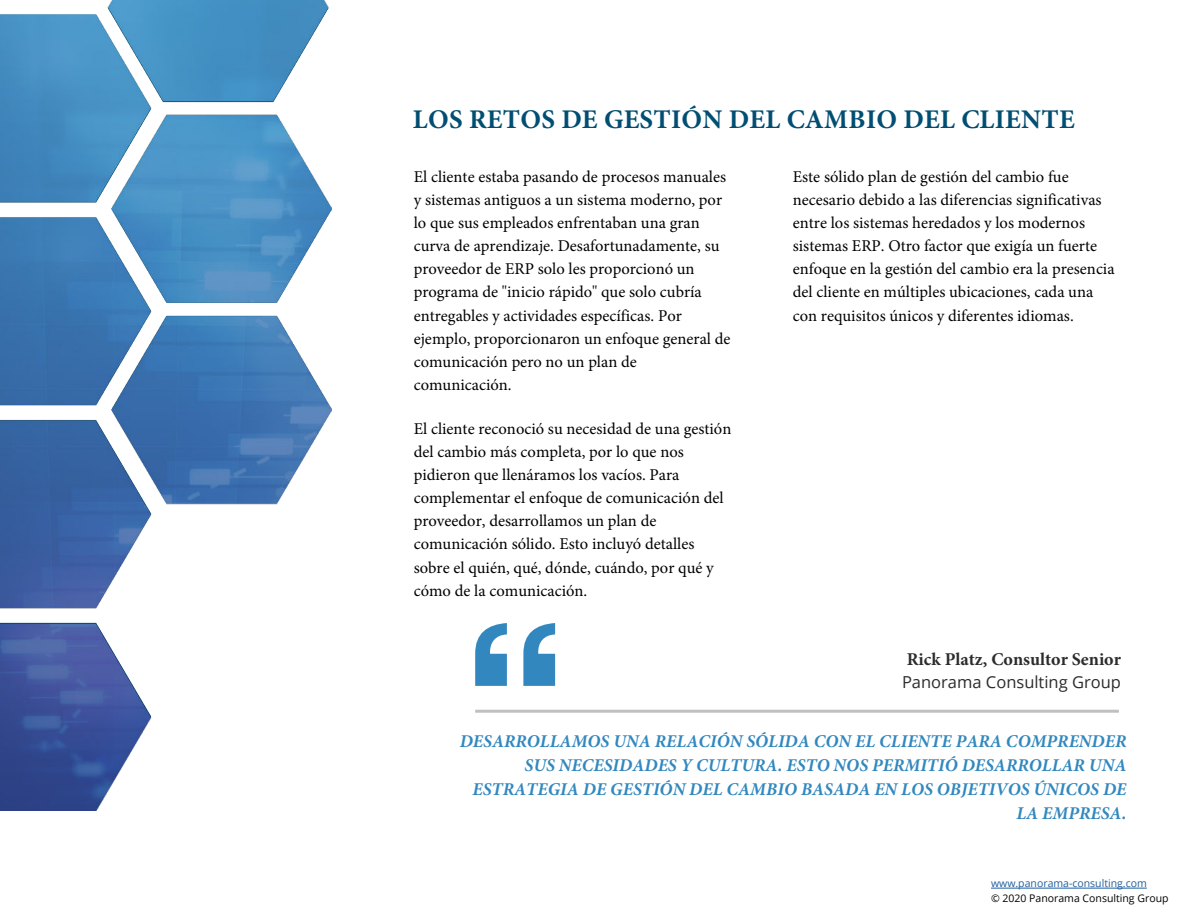
<style>
.page{position:relative;width:1188px;height:918px;background:#fff}
.page>*{position:absolute;margin:0;border:0;box-sizing:border-box;transform-origin:0 0}
.t1{font:700 27px "Minion Pro";letter-spacing:.01em;color:#014e72}
.t2{font:italic 700 18px/24px "Minion Pro";color:#3288be;text-align:right}
.t3{font:700 18px "Minion Pro";color:#2c2c2c}
.t4{font:16.5px/23.1px "Minion Pro";color:#000}
.t5{font:16.5px "Open Sans";color:#2c2c2c}
.t6{font:10.5px "Open Sans";color:#000}
.t7{font:10.5px "Open Sans";color:#215e9e}
</style>
<div class="page">
<hr style="left:991px;top:888px;width:156px;height:1px;background:#215e9e">
<svg style="left:475px;top:623px;width:80px;height:63px"></svg>
<hr style="left:475px;top:710px;width:644px;height:3px;background:#c0c0c0">
<img style="left:0;top:0;width:332px;height:810px">
<h1 class="t1" style="left:413px;top:100px;width:663px">LOS RETOS DE GESTIÓN DEL CAMBIO DEL CLIENTE</h1>
<p class="t4" style="left:414px;top:165px;width:318px">El cliente estaba pasando de procesos manuales y sistemas antiguos a un sistema moderno, por lo que sus empleados enfrentaban una gran curva de aprendizaje. Desafortunadamente, su proveedor de ERP solo les proporcionó un programa de "inicio rápido" que solo cubría entregables y actividades específicas. Por ejemplo, proporcionaron un enfoque general de comunicación pero no un plan de comunicación.</p>
<p class="t4" style="left:414px;top:417px;width:319px">El cliente reconoció su necesidad de una gestión del cambio más completa, por lo que nos pidieron que llenáramos los vacíos. Para complementar el enfoque de comunicación del proveedor, desarrollamos un plan de comunicación sólido. Esto incluyó detalles sobre el quién, qué, dónde, cuándo, por qué y cómo de la comunicación.</p>
<p class="t4" style="left:793px;top:165px;width:323px">Este sólido plan de gestión del cambio fue necesario debido a las diferencias significativas entre los sistemas heredados y los modernos sistemas ERP. Otro factor que exigía un fuerte enfoque en la gestión del cambio era la presencia del cliente en múltiples ubicaciones, cada una con requisitos únicos y diferentes idiomas.</p>
<p class="t3" style="left:907px;top:647px;width:216px">Rick Platz, Consultor Senior</p>
<p class="t5" style="left:902px;top:675px;width:221px">Panorama Consulting Group</p>
<p class="t2" style="left:460px;top:729px;width:668px">DESARROLLAMOS UNA RELACIÓN SÓLIDA CON EL CLIENTE PARA COMPRENDER SUS NECESIDADES Y CULTURA. ESTO NOS PERMITIÓ DESARROLLAR UNA ESTRATEGIA DE GESTIÓN DEL CAMBIO BASADA EN LOS OBJETIVOS ÚNICOS DE LA EMPRESA.</p>
<p class="t7" style="left:991px;top:879px;width:157px">www.panorama-consulting.com</p>
<p class="t6" style="left:991px;top:894px;width:179px">© 2020 Panorama Consulting Group</p>
</div>
